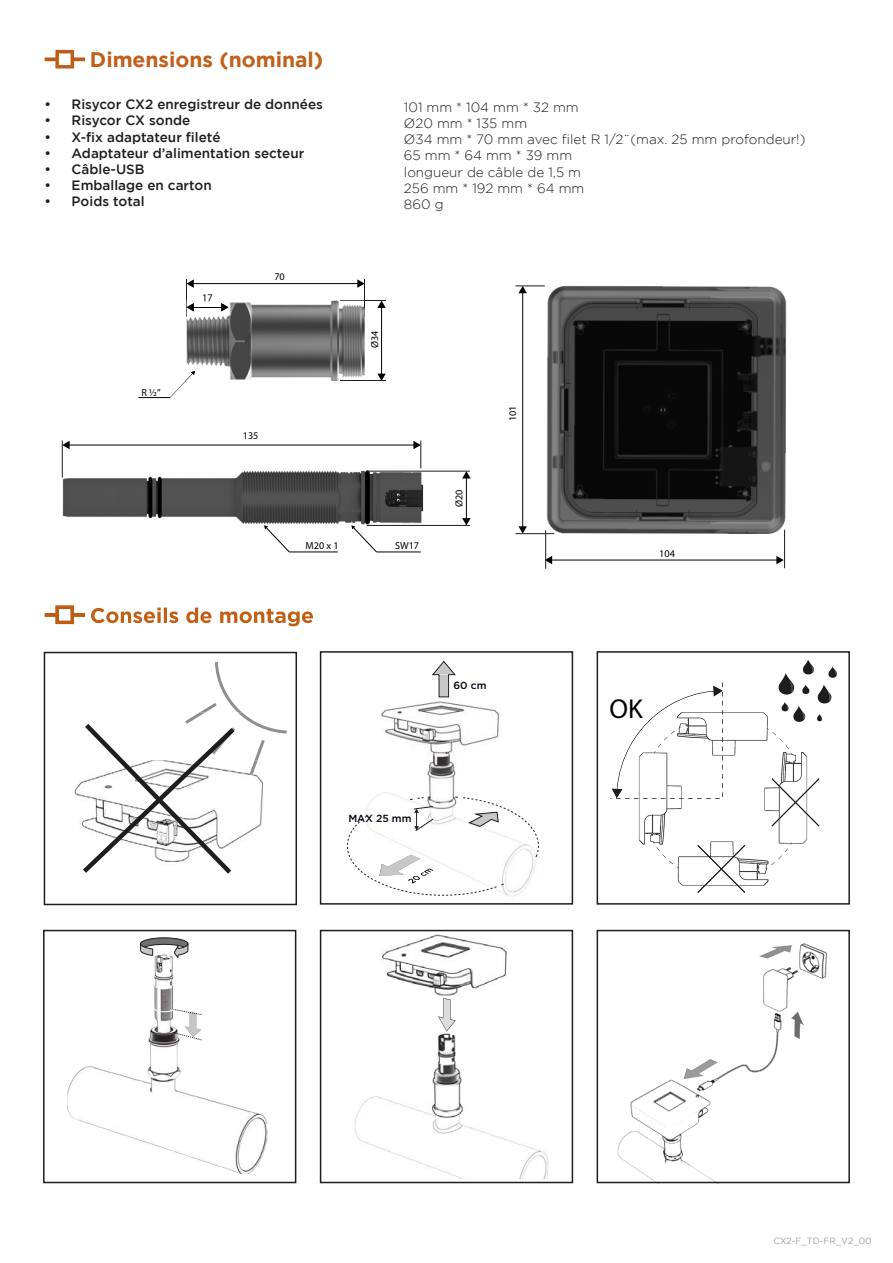
<style>
.page{position:relative;width:893px;height:1263px;background:#fff}
.page>*{position:absolute;margin:0;border:0;box-sizing:border-box;transform-origin:0 0}
.t1{font:27.45px "Myriad Pro";color:#000}
.t2{font:700 21px "Gotham";color:#c15f1b}
.t3{font:500 13.5px "Gotham";color:#1d1e1f}
.t4{font:300 13.5px/16.2px "Gotham";color:#1d1e1f}
.t5{font:500 10.35px "Gotham";color:#01060f}
.t6{font:10.2px "Myriad Pro";color:#000}
.t7{font:9px "Gotham";color:#9e9e9e}
</style>
<div class="page">
<svg style="left:45px;top:50px;width:40px;height:19px"></svg>
<img style="left:43px;top:284px;width:401px;height:428px">
<img style="left:91px;top:607px;width:222px;height:19px">
<img style="left:45px;top:605px;width:40px;height:19px">
<img style="left:404px;top:284px;width:383px;height:303px">
<img style="left:117px;top:483px;width:29px;height:28px">
<hr style="left:68px;top:445px;width:347px;height:1px;background:#000">
<svg style="left:63px;top:441px;width:7px;height:8px"></svg>
<hr style="left:193px;top:283px;width:166px;height:1px;background:#000">
<svg style="left:187px;top:279px;width:7px;height:9px"></svg>
<svg style="left:357px;top:279px;width:8px;height:9px"></svg>
<hr style="left:551px;top:560px;width:227px;height:1px;background:#000">
<svg style="left:546px;top:556px;width:6px;height:8px"></svg>
<svg style="left:776px;top:556px;width:8px;height:8px"></svg>
<hr style="left:381px;top:307px;width:1px;height:68px;background:#000">
<svg style="left:377px;top:301px;width:9px;height:7px"></svg>
<svg style="left:377px;top:374px;width:9px;height:7px"></svg>
<hr style="left:466px;top:477px;width:1px;height:42px;background:#000">
<svg style="left:462px;top:471px;width:9px;height:7px"></svg>
<svg style="left:462px;top:518px;width:9px;height:7px"></svg>
<hr style="left:522px;top:292px;width:1px;height:236px;background:#000">
<svg style="left:518px;top:287px;width:9px;height:6px"></svg>
<svg style="left:518px;top:526px;width:9px;height:7px"></svg>
<hr style="left:289px;top:552px;width:49px;height:1px;background:#000">
<svg style="left:264px;top:525px;width:26px;height:27px"></svg>
<hr style="left:138px;top:397px;width:32px;height:1px;background:#000">
<hr style="left:377px;top:552px;width:44px;height:1px;background:#000">
<svg style="left:351px;top:525px;width:26px;height:27px"></svg>
<hr style="left:62px;top:440px;width:1px;height:37px;background:#1d1d1b">
<svg style="left:413px;top:440px;width:9px;height:28px"></svg>
<hr style="left:186px;top:279px;width:1px;height:37px;background:#1d1d1b">
<hr style="left:365px;top:279px;width:1px;height:37px;background:#1d1d1b">
<hr style="left:341px;top:300px;width:45px;height:1px;background:#1d1d1b">
<hr style="left:341px;top:381px;width:45px;height:1px;background:#1d1d1b">
<hr style="left:367px;top:525px;width:103px;height:1px;background:#1d1d1b">
<hr style="left:367px;top:471px;width:103px;height:1px;background:#1d1d1b">
<hr style="left:545px;top:530px;width:1px;height:39px;background:#1d1d1b">
<hr style="left:784px;top:530px;width:1px;height:38px;background:#1d1d1b">
<hr style="left:515px;top:286px;width:30px;height:1px;background:#1d1d1b">
<hr style="left:515px;top:533px;width:39px;height:1px;background:#1d1d1b">
<img style="left:186px;top:301px;width:179px;height:80px">
<svg style="left:170px;top:371px;width:25px;height:27px"></svg>
<svg style="left:186px;top:295px;width:43px;height:21px"></svg>
<svg style="left:341px;top:301px;width:25px;height:15px"></svg>
<svg style="left:341px;top:381px;width:24px;height:1px"></svg>
<img style="left:215px;top:662px;width:27px;height:50px">
<img style="left:200px;top:703px;width:17px;height:9px">
<svg style="left:80px;top:712px;width:207px;height:162px"></svg>
<img style="left:250px;top:760px;width:8px;height:15px">
<img style="left:330px;top:670px;width:186px;height:227px">
<svg style="left:432px;top:661px;width:23px;height:36px"></svg>
<svg style="left:347px;top:797px;width:192px;height:98px"></svg>
<img style="left:320px;top:929px;width:249px;height:250px">
<svg style="left:438px;top:998px;width:18px;height:33px"></svg>
<img style="left:669px;top:685px;width:151px;height:208px">
<img style="left:722px;top:682px;width:55px;height:63px">
<svg style="left:767px;top:728px;width:26px;height:27px"></svg>
<img style="left:771px;top:778px;width:48px;height:48px">
<img style="left:638px;top:799px;width:31px;height:46px">
<svg style="left:765px;top:843px;width:27px;height:26px"></svg>
<svg style="left:653px;top:841px;width:26px;height:27px"></svg>
<img style="left:697px;top:845px;width:48px;height:48px">
<svg style="left:611px;top:683px;width:112px;height:116px"></svg>
<svg style="left:779px;top:659px;width:58px;height:63px"></svg>
<img style="left:67px;top:958px;width:200px;height:216px">
<svg style="left:140px;top:937px;width:49px;height:21px"></svg>
<svg style="left:154px;top:1008px;width:49px;height:33px"></svg>
<svg style="left:399px;top:720px;width:8px;height:9px"></svg>
<svg style="left:401px;top:962px;width:11px;height:10px"></svg>
<div style="left:44px;top:652px;width:253px;height:253px;border:2px solid #1d1e1f"></div>
<div style="left:43px;top:930px;width:253px;height:253px;border:2px solid #1d1e1f"></div>
<div style="left:320px;top:651px;width:253px;height:254px;border:2px solid #1d1e1f"></div>
<div style="left:320px;top:930px;width:253px;height:253px;border:2px solid #1d1e1f"></div>
<div style="left:597px;top:651px;width:253px;height:254px;border:2px solid #1d1e1f"></div>
<img style="left:596px;top:929px;width:254px;height:254px">
<svg style="left:759px;top:945px;width:33px;height:13px"></svg>
<svg style="left:684px;top:1059px;width:33px;height:20px"></svg>
<svg style="left:791px;top:1012px;width:13px;height:27px"></svg>
<div style="left:597px;top:930px;width:253px;height:253px;border:2px solid #1d1e1f"></div>
<h2 class="t2" style="left:90px;top:47px;width:235px">Dimensions (nominal)</h2>
<p class="t3" style="left:45px;top:97px;width:280px">• Risycor CX2 enregistreur de données</p>
<p class="t3" style="left:45px;top:113px;width:147px">• Risycor CX sonde</p>
<p class="t3" style="left:45px;top:129px;width:177px">• X-fix adaptateur fileté</p>
<p class="t3" style="left:45px;top:145px;width:261px">• Adaptateur d’alimentation secteur</p>
<p class="t3" style="left:45px;top:161px;width:102px">• Câble-USB</p>
<p class="t3" style="left:45px;top:178px;width:169px">• Emballage en carton</p>
<p class="t3" style="left:45px;top:194px;width:102px">• Poids total</p>
<p class="t6" style="left:142px;top:386px;width:21px">R ½”</p>
<p class="t6" style="left:202px;top:292px;width:12px">17</p>
<p class="t6" style="left:274px;top:270px;width:12px">70</p>
<p class="t6" style="left:243px;top:429px;width:17px">135</p>
<p class="t6" style="left:306px;top:539px;width:34px">M20 x 1</p>
<p class="t4" style="left:404px;top:99px;width:403px">101 mm * 104 mm * 32 mm<br>Ø20 mm * 135 mm<br>Ø34 mm * 70 mm avec filet R 1/2¨(max. 25 mm profondeur!)<br>65 mm * 64 mm * 39 mm<br>longueur de câble de 1,5 m<br>256 mm * 192 mm * 64 mm<br>860 g</p>
<p class="t6" style="left:368px;top:348px;width:19px;rotate:-90deg">Ø34</p>
<p class="t6" style="left:395px;top:539px;width:26px">SW17</p>
<p class="t6" style="left:453px;top:507px;width:19px;rotate:-90deg">Ø20</p>
<p class="t6" style="left:506px;top:421px;width:17px;rotate:-90deg">101</p>
<p class="t6" style="left:659px;top:547px;width:17px">104</p>
<p class="t5" style="left:454px;top:679px;width:34px">60 cm</p>
<p class="t5" style="left:348px;top:811px;width:65px">MAX 25 mm</p>
<h1 class="t1" style="left:609px;top:692px;width:35px">OK</h1>
<p class="t7" style="left:773px;top:1235px;width:100px">CX2-F_TD-FR_V2_00</p>
</div>
